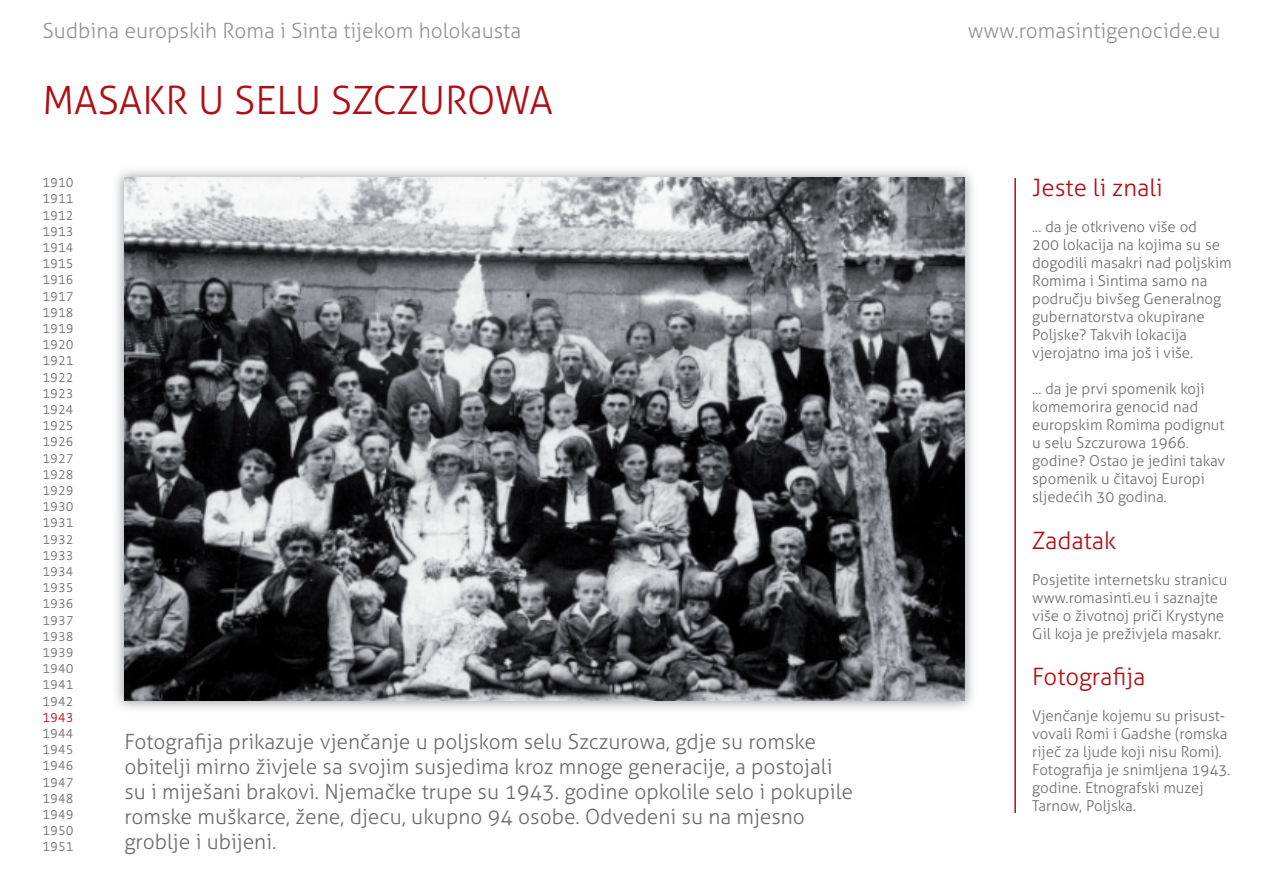
<style>
.page{position:relative;width:1263px;height:893px;background:#fff}
.page>*{position:absolute;margin:0;border:0;box-sizing:border-box;transform-origin:0 0}
.t1{font:300 39px "Aller";color:#b00d15}
.t2{font:300 24px "Aller";color:#b00d15}
.t3{font:300 21px/25.2px "Aller";color:#6c6d70}
.t4{font:300 21px "Aller";color:#939598}
.t5{font:300 15px/18px "Aller";color:#6c6d70}
.t6{font:300 13.5px/16.2px "Strada TF";color:#6c6d70;text-align:justify}
.t7{font:300 13.5px "Strada TF";color:#b00d15}
</style>
<div class="page">
<img style="left:116px;top:170px;width:857px;height:539px">
<img style="left:124px;top:178px;width:840px;height:523px">
<hr style="left:1014px;top:178px;width:2px;height:635px;background:#b00d15">
<h3 class="t4" style="left:43px;top:18px;width:480px">Sudbina europskih Roma i Sinta tijekom holokausta</h3>
<h3 class="t4" style="left:968px;top:18px;width:254px">www.romasintigenocide.eu</h3>
<h1 class="t1" style="left:43px;top:76px;width:512px">MASAKR U SELU SZCZUROWA</h1>
<p class="t6" style="left:43px;top:175px;width:33px">1910<br>1911<br>1912<br>1913<br>1914<br>1915<br>1916<br>1917<br>1918<br>1919<br>1920<br>1921<br>1922<br>1923<br>1924<br>1925<br>1926<br>1927<br>1928<br>1929<br>1930<br>1931<br>1932<br>1933<br>1934<br>1935<br>1936<br>1937<br>1938<br>1939<br>1940<br>1941<br>1942</p>
<p class="t7" style="left:43px;top:710px;width:33px">1943</p>
<p class="t6" style="left:43px;top:725px;width:33px">1944<br>1945<br>1946<br>1947<br>1948<br>1949<br>1950<br>1951</p>
<p class="t3" style="left:124px;top:729px;width:730px">Fotografija prikazuje vjenčanje u poljskom selu Szczurowa, gdje su romske obitelji mirno živjele sa svojim susjedima kroz mnoge generacije, a postojali su i miješani brakovi. Njemačke trupe su 1943. godine opkolile selo i pokupile romske muškarce, žene, djecu, ukupno 94 osobe. Odvedeni su na mjesno groblje i ubijeni.</p>
<h2 class="t2" style="left:1032px;top:173px;width:132px">Jeste li znali</h2>
<p class="t5" style="left:1032px;top:217px;width:201px">... da je otkriveno više od<br>200 lokacija na kojima su se dogodili masakri nad poljskim<br>Romima i Sintima samo na području bivšeg Generalnog gubernatorstva okupirane<br>Poljske? Takvih lokacija vjerojatno ima još i više.</p>
<p class="t5" style="left:1032px;top:379px;width:195px">... da je prvi spomenik koji komemorira genocid nad europskim Romima podignut u selu Szczurowa 1966. godine? Ostao je jedini takav spomenik u čitavoj Europi sljedećih 30 godina.</p>
<h2 class="t2" style="left:1032px;top:526px;width:85px">Zadatak</h2>
<p class="t5" style="left:1032px;top:570px;width:197px">Posjetite internetsku stranicu www.romasinti.eu i saznajte više o životnoj priči Krystyne<br>Gil koja je preživjela masakr.</p>
<h2 class="t2" style="left:1032px;top:662px;width:115px">Fotografija</h2>
<p class="t5" style="left:1032px;top:707px;width:200px">Vjenčanje kojemu su prisust&shy;vovali Romi i Gadshe (romska riječ za ljude koji nisu Romi).<br>Fotografija je snimljena 1943. godine. Etnografski muzej<br>Tarnow, Poljska.</p>
</div>
